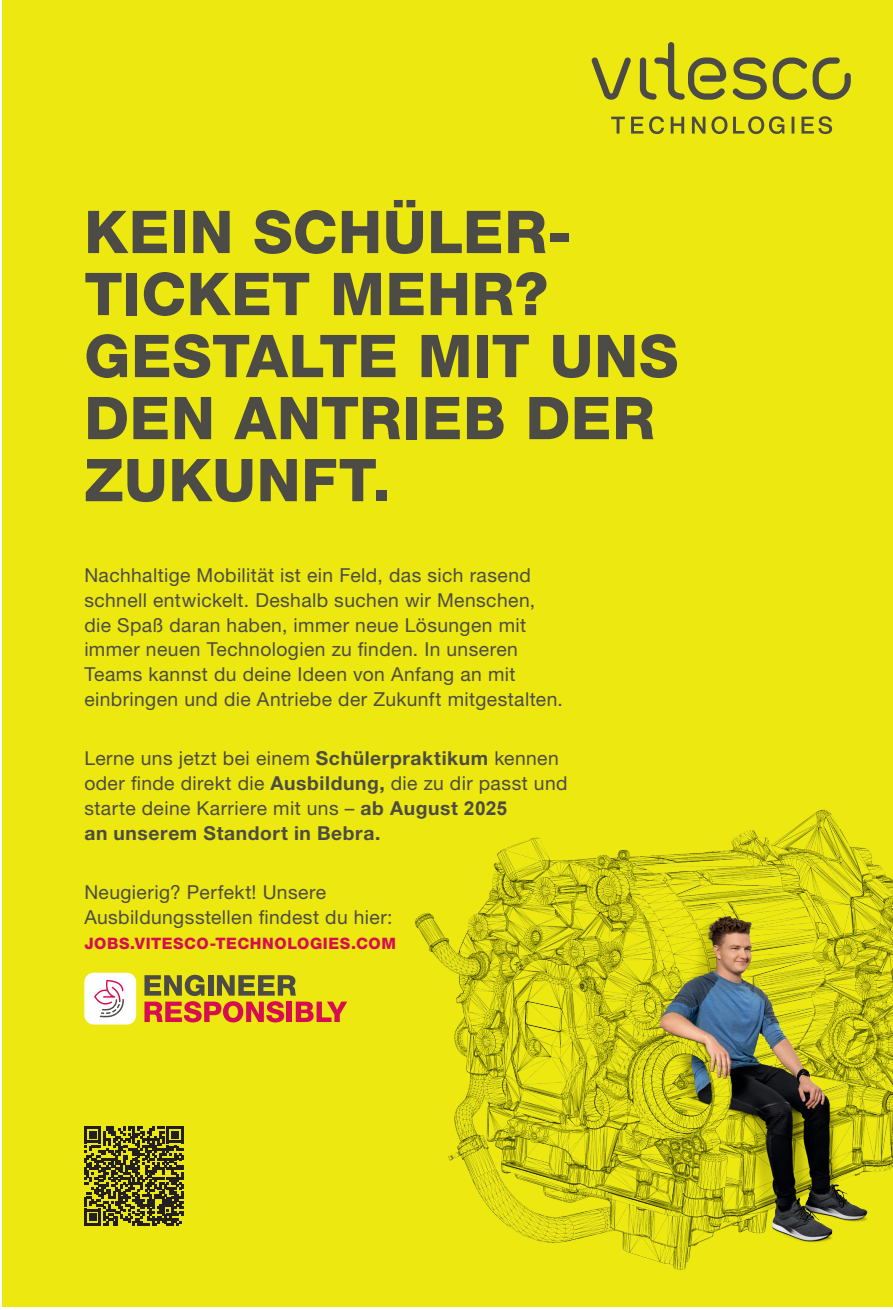
<style>
.page{position:relative;width:893px;height:1310px;background:#fff}
.page>*{position:absolute;margin:0;border:0;box-sizing:border-box;transform-origin:0 0}
.t1{font:800 59.15px/61.9px "Helvetica Neue LT Pro";letter-spacing:.015em;color:#4c4b46}
.t2{font:19.25px/24.8px "Helvetica Neue LT Pro";letter-spacing:.02em;color:#4c4b46}
.t3{font:800 15.75px "Helvetica Neue LT Pro";letter-spacing:.035em;color:#d60e51}
.s1{font-weight:700}
.s2{font-family:"Arial";font-weight:700}
</style>
<div class="page">
<div style="left:2px;top:0;width:891px;height:1307px;background:#ece810"></div>
<img style="left:414px;top:809px;width:479px;height:461px">
<svg style="left:84px;top:1126px;width:100px;height:99px"></svg>
<div style="left:84px;top:972px;width:52px;height:52px;background:#fff;border-radius:9px"></div>
<svg style="left:94px;top:980px;width:30px;height:37px"></svg>
<svg style="left:144px;top:974px;width:203px;height:48px"></svg>
<svg style="left:591px;top:42px;width:260px;height:92px"></svg>
<h1 class="t1" style="left:84px;top:201px;width:595px">KEIN SCHÜLER-<br>TICKET MEHR?<br>GESTALTE MIT UNS<br>DEN ANTRIEB DER<br>ZUKUNFT.</h1>
<p class="t2" style="left:84px;top:562px;width:480px">Nachhaltige Mobilität ist ein Feld, das sich rasend schnell entwickelt. Deshalb suchen wir Menschen, die Spaß daran haben, immer neue Lösungen mit immer neuen Technologien zu finden. In unseren Teams kannst du deine Ideen von Anfang an mit einbringen und die Antriebe der Zukunft mitgestalten.</p>
<p class="t2" style="left:84px;top:746px;width:485px">Lerne uns jetzt bei einem <span class="s1">Schülerpraktikum</span> kennen oder finde direkt die <span class="s1">Ausbildung,</span> die zu dir passt und starte deine Karriere mit uns – <span class="s1">ab August</span> <span class="s2">2025<br></span><span class="s1">an unserem Standort in Bebra.</span></p>
<p class="t2" style="left:84px;top:880px;width:310px">Neugierig? Perfekt! Unsere<br>Ausbildungsstellen findest du hier:</p>
<p class="t3" style="left:84px;top:934px;width:313px">JOBS.VITESCO-TECHNOLOGIES.COM</p>
</div>
